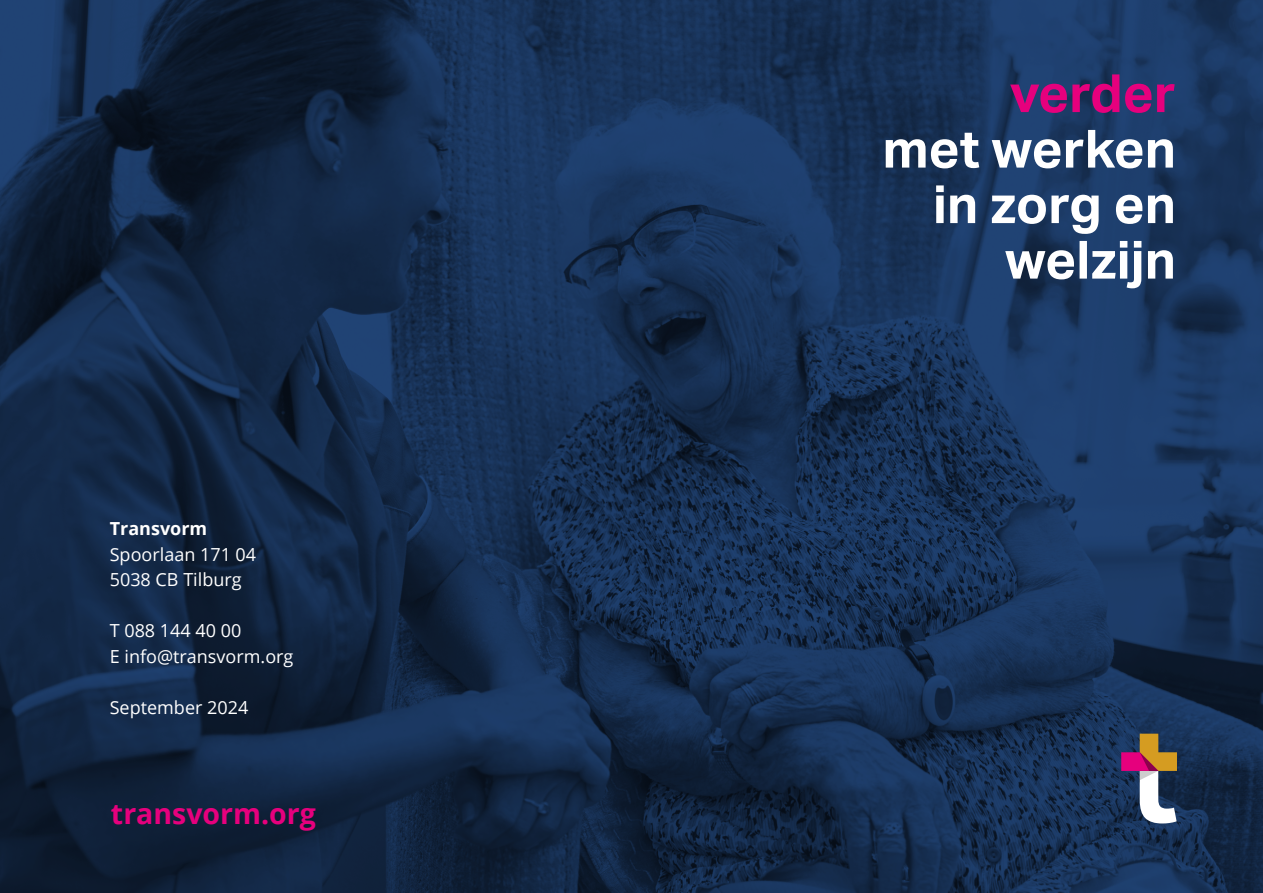
<style>
.page{position:relative;width:1263px;height:893px;background:#fff}
.page>*{position:absolute;margin:0;border:0;box-sizing:border-box;transform-origin:0 0}
.t1{font:700 28.5px "Open Sans";color:#e6007d}
.t2{font:18px/25.5px "Open Sans";color:#fff}
.t3{font:700 18px "Open Sans";color:#fff}
</style>
<div class="page">
<img style="left:0;top:0;width:1263px;height:893px">
<svg style="left:1121px;top:734px;width:56px;height:89px"></svg>
<svg style="left:1005px;top:241px;width:168px;height:47px"></svg>
<svg style="left:936px;top:185px;width:237px;height:49px"></svg>
<svg style="left:886px;top:130px;width:287px;height:38px"></svg>
<svg style="left:1010px;top:74px;width:165px;height:39px"></svg>
<p class="t3" style="left:110px;top:516px;width:99px">Transvorm</p>
<p class="t2" style="left:110px;top:541px;width:148px">Spoorlaan 171 04<br>5038 CB Tilburg</p>
<p class="t2" style="left:110px;top:617px;width:185px">T 088 144 40 00<br>E info@transvorm.org</p>
<p class="t2" style="left:110px;top:694px;width:140px">September 2024</p>
<h1 class="t1" style="left:111px;top:794px;width:207px">transvorm.org</h1>
</div>
